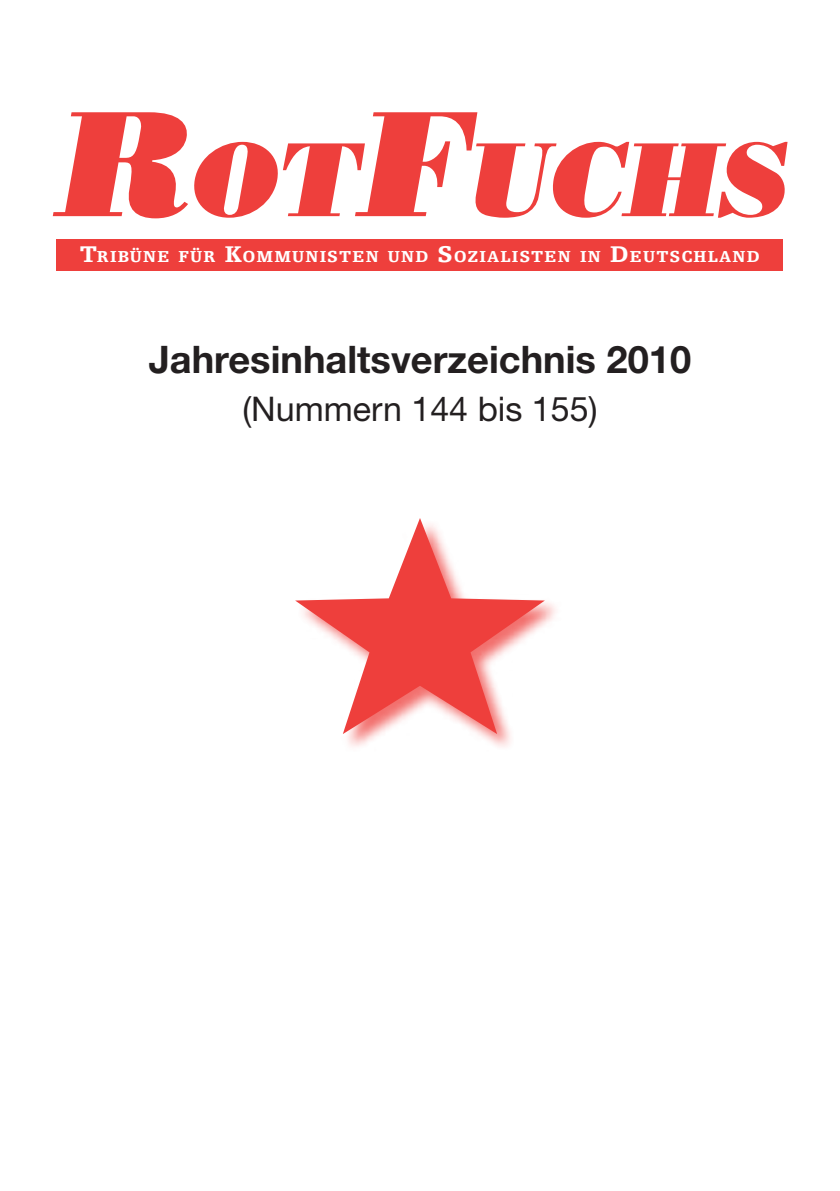
<style>
.page{position:relative;width:840px;height:1191px;background:#fff}
.page>*{position:absolute;margin:0;border:0;box-sizing:border-box;transform-origin:0 0}
.t1{font:italic 104.8px "Bodoni Std Poster";color:#ee3f3c}
.t2{font:700 38px "Helvetica Neue LT Std";color:#231f20}
.t3{font:34px "Helvetica Neue LT Std";color:#231f20}
.t4{font:900 16.8px "Egyptienne FLT Std";letter-spacing:.07em;color:#fff}
.s1{font-size:149.8px}
.s2{font-size:24px}
</style>
<div class="page">
<div style="left:57px;top:239px;width:725px;height:32px;background:#ee3f3c"></div>
<svg style="left:295px;top:518px;width:249px;height:216px"></svg>
<h1 class="t1" style="left:52px;top:115px;width:755px"><span class="s1">R</span>OT<span class="s1">F</span>UCHS</h1>
<p class="t4" style="left:80px;top:247px;width:681px"><span class="s2">T</span>RIBÜNE FÜR <span class="s2">K</span>OMMUNISTEN UND <span class="s2">S</span>OZIALISTEN IN <span class="s2">D</span>EUTSCHLAND</p>
<h2 class="t2" style="left:149px;top:336px;width:543px">Jahresinhaltsverzeichnis 2010</h2>
<h3 class="t3" style="left:242px;top:388px;width:356px">(Nummern 144 bis 155)</h3>
</div>
